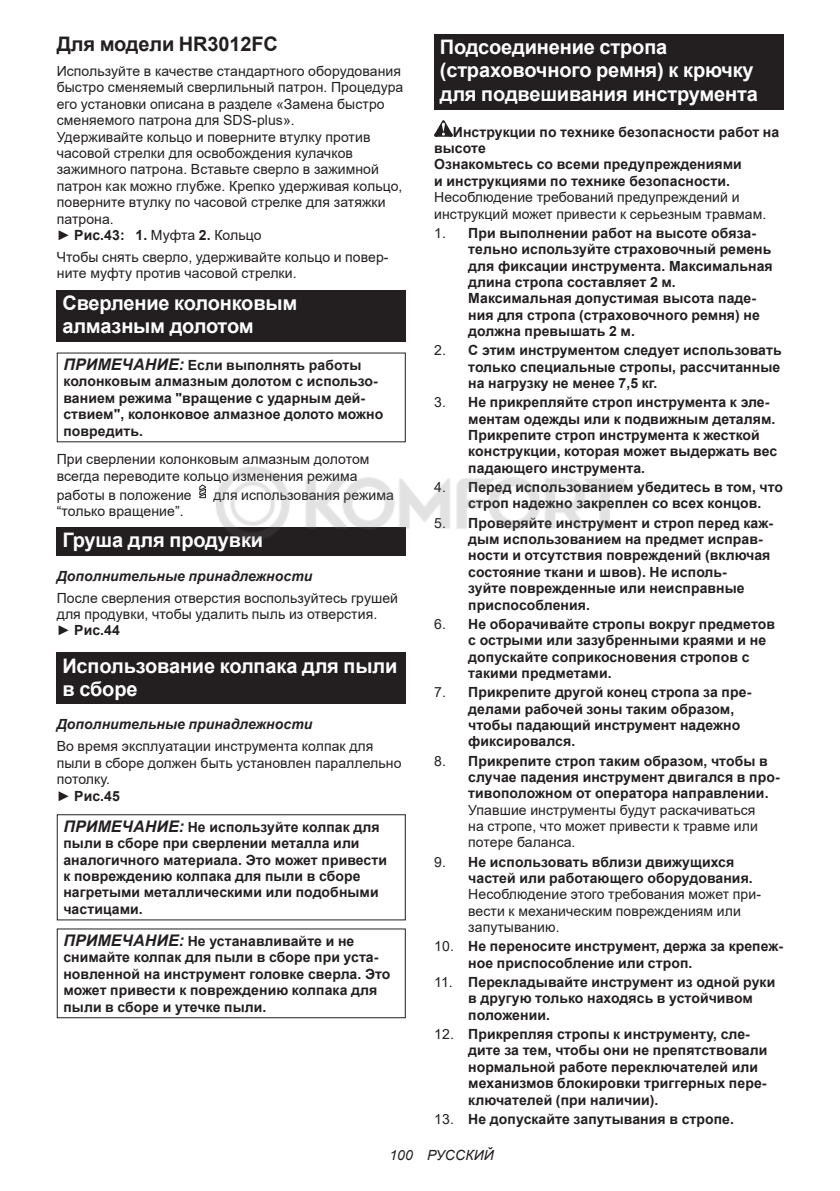
<style>
.page{position:relative;width:840px;height:1191px;background:#fff}
.page>*{position:absolute;margin:0;border:0;box-sizing:border-box;transform-origin:0 0}
.t1{font:700 20px/23.4px "Arial";letter-spacing:-.01em;color:#fff}
.t2{font:700 20px "Arial";letter-spacing:-.01em;color:#231f20}
.t3{font:700 14px/16.4px "Arial";letter-spacing:.005em;color:#231f20}
.t4{font:14px/16.4px "Arial";letter-spacing:.005em;color:#231f20}
.t5{font:italic 700 14px "Arial";letter-spacing:.005em;color:#231f20}
.t6{font:italic 14px "Arial";letter-spacing:.005em;color:#231f20}
.s1{font-weight:700}
.s2{font-style:italic;font-size:16px}
.s3{font-weight:400}
</style>
<div class="page">
<div style="left:57px;top:290px;width:348px;height:52px;background:#231f20"></div>
<svg style="left:199px;top:484px;width:7px;height:14px"></svg>
<div style="left:57px;top:527px;width:348px;height:29px;background:#231f20"></div>
<div style="left:57px;top:652px;width:348px;height:52px;background:#231f20"></div>
<div style="left:57px;top:814px;width:348px;height:106px;border:1px solid #231f20"></div>
<div style="left:57px;top:928px;width:348px;height:90px;border:1px solid #231f20"></div>
<div style="left:434px;top:34px;width:348px;height:75px;background:#231f20"></div>
<svg style="left:434px;top:120px;width:18px;height:17px"></svg>
<img style="left:216px;top:467px;width:409px;height:82px">
<h1 class="t2" style="left:57px;top:30px;width:222px">Для модели HR3012FC</h1>
<p class="t4" style="left:57px;top:63px;width:348px">Используйте в качестве стандартного оборудования быстро сменяемый сверлильный патрон. Процедура его установки описана в разделе «Замена быстро сменяемого патрона для SDS-plus».<br>Удерживайте кольцо и поверните втулку против часовой стрелки для освобождения кулачков зажимного патрона. Вставьте сверло в зажимной патрон как можно глубже. Крепко удерживая кольцо, поверните втулку по часовой стрелке для затяжки патрона.<br>► <span class="s1">Рис.43: 1.</span> Муфта <span class="s1">2.</span> Кольцо</p>
<p class="t4" style="left:57px;top:249px;width:333px">Чтобы снять сверло, удерживайте кольцо и повер&shy;ните муфту против часовой стрелки.</p>
<h1 class="t1" style="left:62px;top:291px;width:236px">Сверление колонковым алмазным долотом</h1>
<p class="t3" style="left:63px;top:357px;width:321px"><span class="s2">ПРИМЕЧАНИЕ:</span> Если выполнять работы колонковым алмазным долотом с использо&shy;ванием режима "вращение с ударным дей&shy;ствием", колонковое алмазное долото можно повредить.</p>
<p class="t4" style="left:57px;top:451px;width:314px">При сверлении колонковым алмазным долотом всегда переводите кольцо изменения режима</p>
<p class="t4" style="left:57px;top:486px;width:136px">работы в положение</p>
<p class="t4" style="left:213px;top:486px;width:182px">для использования режима</p>
<p class="t4" style="left:57px;top:503px;width:128px">“только вращение”.</p>
<h1 class="t1" style="left:62px;top:529px;width:202px">Груша для продувки</h1>
<p class="t5" style="left:57px;top:566px;width:257px">Дополнительные принадлежности</p>
<p class="t4" style="left:57px;top:589px;width:343px">После сверления отверстия воспользуйтесь грушей для продувки, чтобы удалить пыль из отверстия.<br>► <span class="s1">Рис.44</span></p>
<h1 class="t1" style="left:62px;top:654px;width:336px">Использование колпака для пыли в сборе</h1>
<p class="t5" style="left:57px;top:715px;width:257px">Дополнительные принадлежности</p>
<p class="t4" style="left:57px;top:738px;width:346px">Во время эксплуатации инструмента колпак для пыли в сборе должен быть установлен параллельно потолку.<br>► <span class="s1">Рис.45</span></p>
<p class="t3" style="left:63px;top:819px;width:325px"><span class="s2">ПРИМЕЧАНИЕ:</span> Не используйте колпак для пыли в сборе при сверлении металла или аналогичного материала. Это может привести к повреждению колпака для пыли в сборе нагретыми металлическими или подобными частицами.</p>
<p class="t3" style="left:63px;top:933px;width:328px"><span class="s2">ПРИМЕЧАНИЕ:</span> Не устанавливайте и не снимайте колпак для пыли в сборе при уста&shy;новленной на инструмент головке сверла. Это может привести к повреждению колпака для пыли в сборе и утечке пыли.</p>
<h1 class="t1" style="left:439px;top:36px;width:319px">Подсоединение стропа (страховочного ремня) к крючку для подвешивания инструмента</h1>
<p class="t3" style="left:434px;top:124px;width:346px;text-indent:19px">Инструкции по технике безопасности работ на высоте<br>Ознакомьтесь со всеми предупреждениями<br>и инструкциями по технике безопасности.</p>
<p class="t4" style="left:434px;top:189px;width:333px">Несоблюдение требований предупреждений и инструкций может привести к серьезным травмам.</p>
<p class="t3" style="left:468px;top:225px;width:306px;text-indent:-34px"><span class="s3">1.</span> При выполнении работ на высоте обяза&shy;тельно используйте страховочный ремень для фиксации инструмента. Максимальная длина стропа составляет 2 м.<br>Максимальная допустимая высота паде&shy;ния для стропа (страховочного ремня) не должна превышать 2 м.</p>
<p class="t3" style="left:468px;top:342px;width:315px;text-align:justify;text-indent:-34px"><span class="s3">2.</span> С этим инструментом следует использовать только специальные стропы, рассчитанные на нагрузку не менее 7,5 кг.</p>
<p class="t3" style="left:468px;top:394px;width:310px;text-indent:-34px"><span class="s3">3.</span> Не прикрепляйте строп инструмента к эле&shy;ментам одежды или к подвижным деталям.<br>Прикрепите строп инструмента к жесткой конструкции, которая может выдержать вес падающего инструмента.</p>
<p class="t3" style="left:468px;top:479px;width:316px;text-indent:-34px"><span class="s3">4.</span> Перед использованием убедитесь в том, что строп надежно закреплен со всех концов.</p>
<p class="t3" style="left:468px;top:515px;width:306px;text-indent:-34px"><span class="s3">5.</span> Проверяйте инструмент и строп перед каж&shy;дым использованием на предмет исправ&shy;ности и отсутствия повреждений (включая состояние ткани и швов). Не исполь-<br>зуйте поврежденные или неисправные приспособления.</p>
<p class="t3" style="left:468px;top:616px;width:308px;text-indent:-34px"><span class="s3">6.</span> Не оборачивайте стропы вокруг предметов с острыми или зазубренными краями и не допускайте соприкосновения стропов с такими предметами.</p>
<p class="t3" style="left:468px;top:684px;width:284px;text-indent:-34px"><span class="s3">7.</span> Прикрепите другой конец стропа за пре&shy;делами рабочей зоны таким образом, чтобы падающий инструмент надежно фиксировался.</p>
<p class="t3" style="left:468px;top:752px;width:313px;text-indent:-34px"><span class="s3">8.</span> Прикрепите строп таким образом, чтобы в случае падения инструмент двигался в про&shy;тивоположном от оператора направлении.</p>
<p class="t4" style="left:468px;top:801px;width:291px">Упавшие инструменты будут раскачиваться на стропе, что может привести к травме или потере баланса.</p>
<p class="t3" style="left:468px;top:853px;width:286px;text-indent:-34px"><span class="s3">9.</span> Не использовать вблизи движущихся частей или работающего оборудования.</p>
<p class="t4" style="left:468px;top:886px;width:294px">Несоблюдение этого требования может при&shy;вести к механическим повреждениям или запутыванию.</p>
<p class="t3" style="left:468px;top:938px;width:316px;text-indent:-34px"><span class="s3">10.</span> Не переносите инструмент, держа за крепеж&shy;ное приспособление или строп.</p>
<p class="t3" style="left:468px;top:974px;width:308px;text-indent:-34px"><span class="s3">11.</span> Перекладывайте инструмент из одной руки в другую только находясь в устойчивом положении.</p>
<p class="t3" style="left:468px;top:1026px;width:300px;text-indent:-34px"><span class="s3">12.</span> Прикрепляя стропы к инструменту, сле&shy;дите за тем, чтобы они не препятствовали нормальной работе переключателей или механизмов блокировки триггерных пере&shy;ключателей (при наличии).</p>
<p class="t3" style="left:434px;top:1110px;width:301px"><span class="s3">13.</span> Не допускайте запутывания в стропе.</p>
<p class="t6" style="left:389px;top:1147px;width:106px">100 РУССКИЙ</p>
</div>
